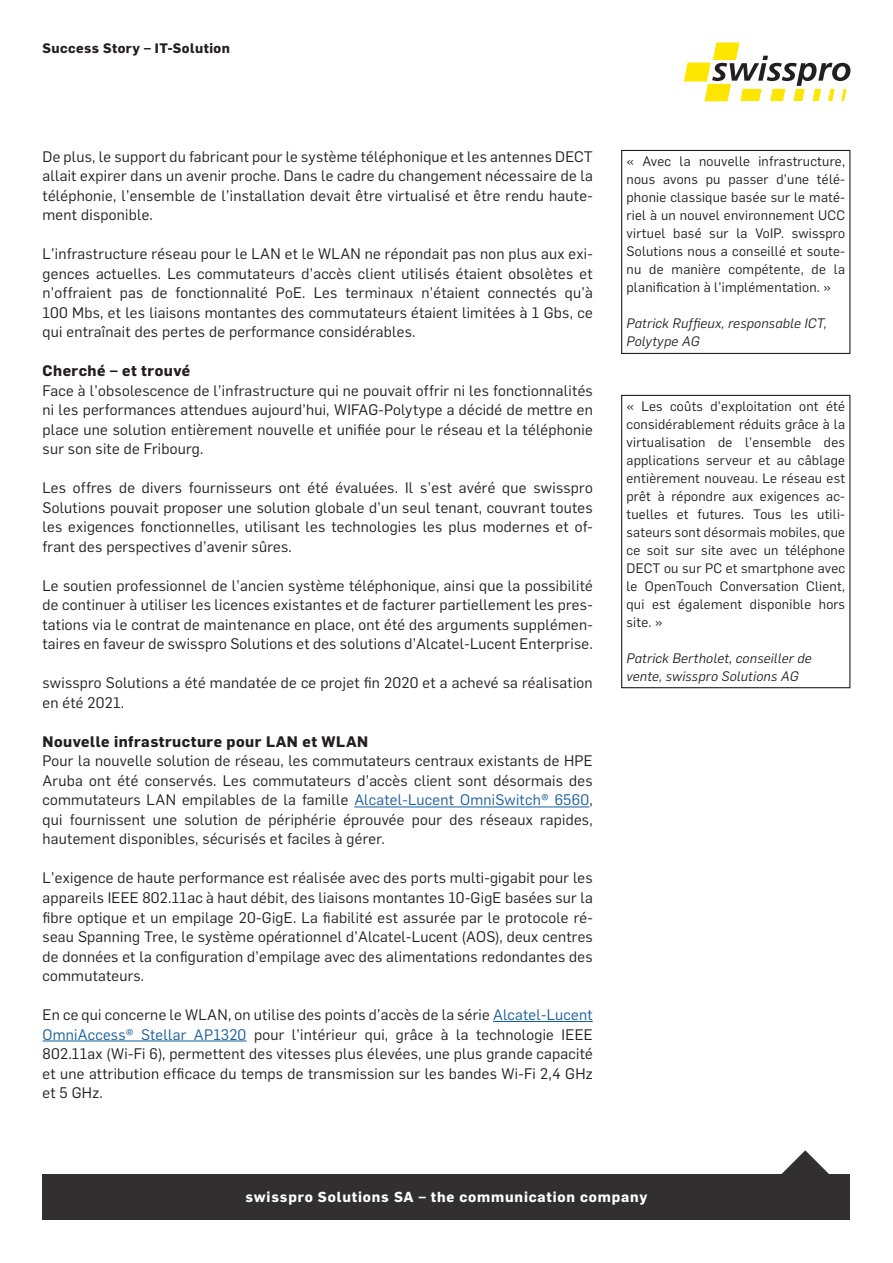
<style>
.page{position:relative;width:893px;height:1263px;background:#fff}
.page>*{position:absolute;margin:0;border:0;box-sizing:border-box;transform-origin:0 0}
.t1{font:15px/19.5px "Flama";letter-spacing:.02em;color:#231f20;text-align:justify}
.t2{font:700 15px "Flama";letter-spacing:.035em;color:#231f20}
.t3{font:700 14.25px "Flama";letter-spacing:.06em;color:#fff}
.t4{font:13.5px/18px "Flama";letter-spacing:.02em;color:#231f20;text-align:justify}
.t5{font:italic 13.5px/18px "Flama";letter-spacing:.02em;color:#231f20}
.t6{font:700 13.5px "Flama";letter-spacing:.035em;color:#231f20}
.s1{color:#175d9e}
</style>
<div class="page">
<svg style="left:684px;top:43px;width:166px;height:58px"></svg>
<svg style="left:781px;top:1150px;width:48px;height:24px"></svg>
<div style="left:43px;top:1174px;width:807px;height:46px;background:#312f30"></div>
<hr style="left:354px;top:806px;width:235px;height:1px;background:#175d9e">
<hr style="left:493px;top:1021px;width:100px;height:1px;background:#175d9e">
<hr style="left:43px;top:1040px;width:204px;height:1px;background:#175d9e">
<div style="left:621px;top:150px;width:229px;height:204px;border:1px solid #231f20"></div>
<div style="left:621px;top:395px;width:229px;height:293px;border:1px solid #231f20"></div>
<p class="t6" style="left:43px;top:38px;width:189px">Success Story – IT-Solution</p>
<p class="t1" style="left:43px;top:146px;width:552px">De plus, le support du fabricant pour le système téléphonique et les antennes DECT allait expirer dans un avenir proche. Dans le cadre du changement nécessaire de la téléphonie, l’ensemble de l’installation devait être virtualisé et être rendu haute&shy;ment disponible.</p>
<p class="t1" style="left:43px;top:244px;width:552px">L’infrastructure réseau pour le LAN et le WLAN ne répondait pas non plus aux exi&shy;gences actuelles. Les commutateurs d’accès client utilisés étaient obsolètes et n’offraient pas de fonctionnalité PoE. Les terminaux n’étaient connectés qu’à 100 Mbs, et les liaisons montantes des commutateurs étaient limitées à 1 Gbs, ce qui entraînait des pertes de performance considérables.</p>
<p class="t2" style="left:43px;top:360px;width:149px">Cherché – et trouvé</p>
<p class="t1" style="left:43px;top:380px;width:552px">Face à l’obsolescence de l’infrastructure qui ne pouvait offrir ni les fonctionnalités ni les performances attendues aujourd’hui, WIFAG-Polytype a décidé de mettre en place une solution entièrement nouvelle et unifiée pour le réseau et la téléphonie sur son site de Fribourg.</p>
<p class="t1" style="left:43px;top:478px;width:552px">Les offres de divers fournisseurs ont été évaluées. Il s’est avéré que swisspro Solutions pouvait proposer une solution globale d’un seul tenant, couvrant toutes les exigences fonctionnelles, utilisant les technologies les plus modernes et of&shy;frant des perspectives d’avenir sûres.</p>
<p class="t1" style="left:43px;top:575px;width:552px">Le soutien professionnel de l’ancien système téléphonique, ainsi que la possibilité de continuer à utiliser les licences existantes et de facturer partiellement les pres&shy;tations via le contrat de maintenance en place, ont été des arguments supplémen&shy;taires en faveur de swisspro Solutions et des solutions d’Alcatel-Lucent Enterprise.</p>
<p class="t1" style="left:43px;top:673px;width:552px">swisspro Solutions a été mandatée de ce projet fin 2020 et a achevé sa réalisation en été 2021.</p>
<p class="t2" style="left:43px;top:730px;width:327px">Nouvelle infrastructure pour LAN et WLAN</p>
<p class="t1" style="left:43px;top:751px;width:552px">Pour la nouvelle solution de réseau, les commutateurs centraux existants de HPE Aruba ont été conservés. Les commutateurs d’accès client sont désormais des commutateurs LAN empilables de la famille <span class="s1">Alcatel-Lucent OmniSwitch® 6560</span>, qui fournissent une solution de périphérie éprouvée pour des réseaux rapides, hautement disponibles, sécurisés et faciles à gérer.</p>
<p class="t1" style="left:43px;top:868px;width:552px">L’exigence de haute performance est réalisée avec des ports multi-gigabit pour les appareils IEEE 802.11ac à haut débit, des liaisons montantes 10-GigE basées sur la fibre optique et un empilage 20-GigE. La fiabilité est assurée par le protocole ré&shy;seau Spanning Tree, le système opérationnel d’Alcatel-Lucent (AOS), deux centres de données et la configuration d’empilage avec des alimentations redondantes des commutateurs.</p>
<p class="t1" style="left:43px;top:1004px;width:552px">En ce qui concerne le WLAN, on utilise des points d’accès de la série <span class="s1">Alcatel-Lucent OmniAccess® Stellar AP1320</span> pour l’intérieur qui, grâce à la technologie IEEE 802.11ax (Wi-Fi 6), permettent des vitesses plus élevées, une plus grande capacité et une attribution efficace du temps de transmission sur les bandes Wi-Fi 2,4 GHz et 5 GHz.</p>
<p class="t4" style="left:626px;top:152px;width:220px">« Avec la nouvelle infrastructure, nous avons pu passer d’une télé&shy;phonie classique basée sur le maté&shy;riel à un nouvel environnement UCC virtuel basé sur la VoIP. swisspro Solutions nous a conseillé et soute&shy;nu de manière compétente, de la planification à l’implémentation. »</p>
<p class="t5" style="left:626px;top:314px;width:202px">Patrick Ruffieux, responsable ICT,<br>Polytype AG</p>
<p class="t4" style="left:626px;top:396px;width:220px">« Les coûts d’exploitation ont été considérablement réduits grâce à la virtualisation de l’ensemble des applications serveur et au câblage entièrement nouveau. Le réseau est prêt à répondre aux exigences ac&shy;tuelles et futures. Tous les utili&shy;sateurs sont désormais mobiles, que ce soit sur site avec un téléphone DECT ou sur PC et smartphone avec le OpenTouch Conversation Client, qui est également disponible hors site. »</p>
<p class="t5" style="left:626px;top:648px;width:187px">Patrick Bertholet, conseiller de vente, swisspro Solutions AG</p>
<p class="t3" style="left:245px;top:1186px;width:404px">swisspro Solutions SA – the communication company</p>
</div>
